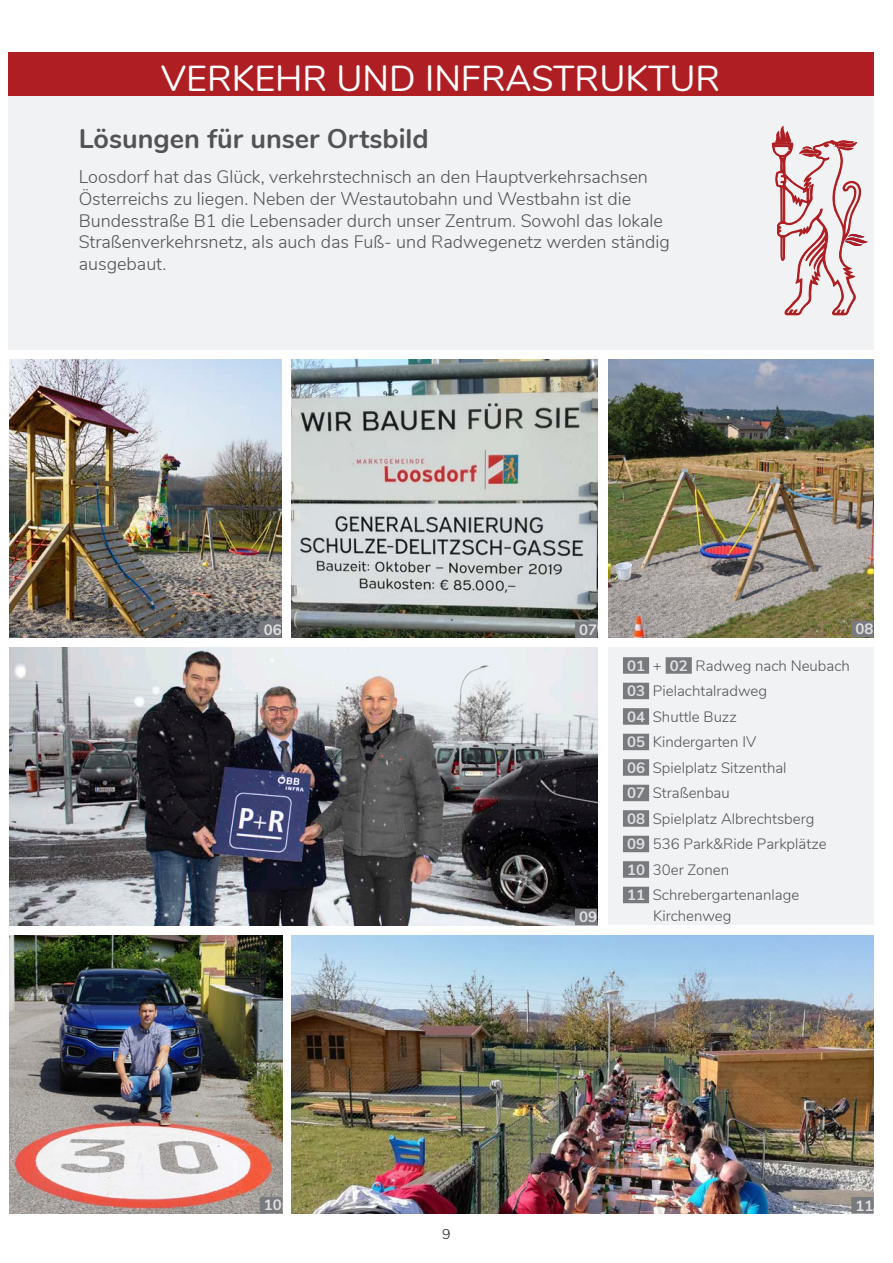
<style>
.page{position:relative;width:893px;height:1263px;background:#fff}
.page>*{position:absolute;margin:0;border:0;box-sizing:border-box;transform-origin:0 0}
.Subtitle_1{font:36px "Nunito";color:#fff}
.Subtitle_2{font:700 27px "Nunito";color:#535355}
.Body{font:300 18px/21.6px "Nunito";color:#535355}
.Body_2{font:300 15px "Nunito";color:#535355}
.Body_2-2{font:700 15px "Nunito";color:#e0e1e3}
.t1{font:300 14.1px "Nunito";color:#231f20}
.s1{font-weight:700;color:#e0e1e3}
</style>
<div class="page">
<img style="left:9px;top:647px;width:588px;height:278px">
<img style="left:9px;top:935px;width:273px;height:278px">
<div style="left:8px;top:68px;width:866px;height:282px;background:#f1f2f3"></div>
<svg style="left:772px;top:126px;width:96px;height:189px"></svg>
<img style="left:291px;top:935px;width:583px;height:278px">
<div style="left:608px;top:647px;width:266px;height:278px;background:#f1f2f3"></div>
<div style="left:623px;top:657px;width:26px;height:17px;background:#787a7d"></div>
<div style="left:666px;top:657px;width:26px;height:17px;background:#787a7d"></div>
<div style="left:623px;top:683px;width:26px;height:16px;background:#787a7d"></div>
<div style="left:623px;top:708px;width:26px;height:17px;background:#787a7d"></div>
<div style="left:623px;top:734px;width:26px;height:16px;background:#787a7d"></div>
<div style="left:623px;top:759px;width:26px;height:17px;background:#787a7d"></div>
<div style="left:623px;top:785px;width:26px;height:16px;background:#787a7d"></div>
<div style="left:623px;top:810px;width:26px;height:17px;background:#787a7d"></div>
<div style="left:623px;top:836px;width:26px;height:16px;background:#787a7d"></div>
<div style="left:623px;top:861px;width:26px;height:17px;background:#787a7d"></div>
<div style="left:623px;top:887px;width:26px;height:16px;background:#787a7d"></div>
<div style="left:8px;top:53px;width:866px;height:43px;background:#af1e22"></div>
<img style="left:608px;top:359px;width:266px;height:278px">
<img style="left:9px;top:359px;width:273px;height:278px">
<img style="left:291px;top:359px;width:306px;height:278px">
<div style="left:260px;top:621px;width:22px;height:16px;background:#787a7d"></div>
<div style="left:575px;top:621px;width:22px;height:17px;background:#787a7d"></div>
<div style="left:851px;top:621px;width:22px;height:16px;background:#787a7d"></div>
<div style="left:575px;top:909px;width:22px;height:16px;background:#787a7d"></div>
<div style="left:260px;top:1197px;width:22px;height:16px;background:#787a7d"></div>
<div style="left:851px;top:1197px;width:22px;height:16px;background:#787a7d"></div>
<p class="Subtitle_1" style="left:161px;top:52px;width:561px">VERKEHR UND INFRASTRUKTUR</p>
<p class="Subtitle_2" style="left:79px;top:119px;width:352px">Lösungen für unser Ortsbild</p>
<p class="Body" style="left:79px;top:165px;width:593px">Loosdorf hat das Glück, verkehrstechnisch an den Hauptverkehrsachsen Österreichs zu liegen. Neben der Westautobahn und Westbahn ist die Bundesstraße B1 die Lebensader durch unser Zentrum. Sowohl das lokale Straßenverkehrsnetz, als auch das Fuß- und Radwegenetz werden ständig ausgebaut.</p>
<p class="Body_2-2" style="left:264px;top:618px;width:19px">06</p>
<p class="Body_2-2" style="left:579px;top:619px;width:19px">07</p>
<p class="Body_2-2" style="left:855px;top:618px;width:19px">08</p>
<p class="Body_2-2" style="left:579px;top:906px;width:19px">09</p>
<p class="Body_2" style="left:627px;top:654px;width:224px"><span class="s1">01</span> + <span class="s1">02</span> Radweg nach Neubach</p>
<p class="Body_2" style="left:627px;top:680px;width:142px"><span class="s1">03</span> Pielachtalradweg</p>
<p class="Body_2" style="left:627px;top:705px;width:111px"><span class="s1">04</span> Shuttle Buzz</p>
<p class="Body_2" style="left:627px;top:731px;width:131px"><span class="s1">05</span> Kindergarten IV</p>
<p class="Body_2" style="left:627px;top:756px;width:161px"><span class="s1">06</span> Spielplatz Sitzenthal</p>
<p class="Body_2" style="left:627px;top:782px;width:104px"><span class="s1">07</span> Straßenbau</p>
<p class="Body_2" style="left:627px;top:807px;width:189px"><span class="s1">08</span> Spielplatz Albrechtsberg</p>
<p class="Body_2" style="left:627px;top:833px;width:201px"><span class="s1">09</span> 536 Park&amp;Ride Parkplätze</p>
<p class="Body_2" style="left:627px;top:858px;width:104px"><span class="s1">10</span> 30er Zonen</p>
<p class="Body_2" style="left:627px;top:884px;width:174px"><span class="s1">11</span> Schrebergartenanlage</p>
<p class="Body_2" style="left:653px;top:905px;width:80px">Kirchenweg</p>
<p class="Body_2-2" style="left:264px;top:1194px;width:19px">10</p>
<p class="Body_2-2" style="left:855px;top:1194px;width:19px">11</p>
<p class="t1" style="left:442px;top:1224px;width:10px">9</p>
</div>
